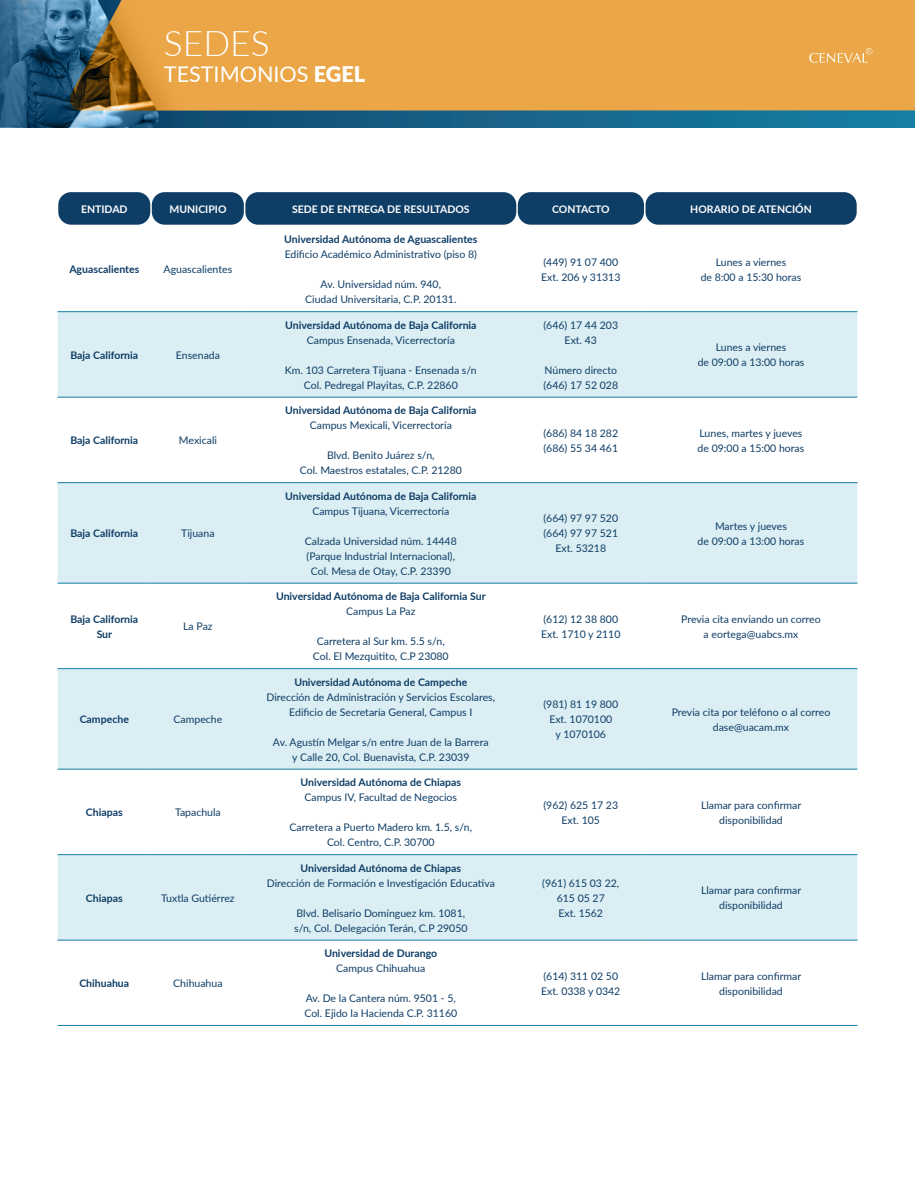
<style>
.page{position:relative;width:915px;height:1191px;background:#fff}
.page>*{position:absolute;margin:0;border:0;box-sizing:border-box;transform-origin:0 0}
.t1{font:300 35.4px "Lato";color:#fff}
.t2{font:21.6px "Lato";color:#fff}
.t3{font:10.5px/15px "Lato";color:#0e3d66;text-align:center}
.t4{font:700 10.5px/15px "Lato";color:#0e3d66;text-align:center}
.t5{font:700 10.5px "Lato";color:#fff}
.s1{font-weight:900}
</style>
<div class="page">
<svg style="left:204px;top:111px;width:710px;height:17px;background:#15678c"></svg>
<div style="left:204px;top:0;width:710px;height:111px;background:#eba747"></div>
<img style="left:159px;top:0;width:45px;height:128px">
<svg style="left:0;top:0;width:159px;height:128px;background:#5d6b67"></svg>
<svg style="left:809px;top:48px;width:63px;height:15px"></svg>
<div style="left:58px;top:192px;width:92px;height:33px;background:#0e3d66;border-radius:13px"></div>
<div style="left:152px;top:192px;width:92px;height:33px;background:#0e3d66;border-radius:13px"></div>
<div style="left:517px;top:192px;width:126px;height:33px;background:#0e3d66;border-radius:13px"></div>
<div style="left:645px;top:192px;width:211px;height:33px;background:#0e3d66;border-radius:13px"></div>
<div style="left:245px;top:192px;width:271px;height:33px;background:#0e3d66;border-radius:13px"></div>
<svg style="left:57px;top:312px;width:800px;height:628px;fill:#dbeef3"></svg>
<hr style="left:57px;top:311px;width:94px;height:1px;background:#147ea7">
<hr style="left:151px;top:311px;width:94px;height:1px;background:#147ea7">
<hr style="left:245px;top:311px;width:272px;height:1px;background:#147ea7">
<hr style="left:517px;top:311px;width:127px;height:1px;background:#147ea7">
<hr style="left:644px;top:311px;width:213px;height:1px;background:#147ea7">
<hr style="left:57px;top:397px;width:94px;height:1px;background:#147ea7">
<hr style="left:151px;top:397px;width:94px;height:1px;background:#147ea7">
<hr style="left:245px;top:397px;width:272px;height:1px;background:#147ea7">
<hr style="left:517px;top:397px;width:127px;height:1px;background:#147ea7">
<hr style="left:644px;top:397px;width:213px;height:1px;background:#147ea7">
<hr style="left:57px;top:482px;width:94px;height:1px;background:#147ea7">
<hr style="left:151px;top:482px;width:94px;height:1px;background:#147ea7">
<hr style="left:245px;top:482px;width:272px;height:1px;background:#147ea7">
<hr style="left:517px;top:482px;width:127px;height:1px;background:#147ea7">
<hr style="left:644px;top:482px;width:213px;height:1px;background:#147ea7">
<hr style="left:57px;top:583px;width:94px;height:1px;background:#147ea7">
<hr style="left:151px;top:583px;width:94px;height:1px;background:#147ea7">
<hr style="left:245px;top:583px;width:272px;height:1px;background:#147ea7">
<hr style="left:517px;top:583px;width:127px;height:1px;background:#147ea7">
<hr style="left:644px;top:583px;width:213px;height:1px;background:#147ea7">
<hr style="left:57px;top:668px;width:94px;height:1px;background:#147ea7">
<hr style="left:151px;top:668px;width:94px;height:1px;background:#147ea7">
<hr style="left:245px;top:668px;width:272px;height:1px;background:#147ea7">
<hr style="left:517px;top:668px;width:127px;height:1px;background:#147ea7">
<hr style="left:644px;top:668px;width:213px;height:1px;background:#147ea7">
<hr style="left:57px;top:769px;width:94px;height:1px;background:#147ea7">
<hr style="left:151px;top:769px;width:94px;height:1px;background:#147ea7">
<hr style="left:245px;top:769px;width:272px;height:1px;background:#147ea7">
<hr style="left:517px;top:769px;width:127px;height:1px;background:#147ea7">
<hr style="left:644px;top:769px;width:213px;height:1px;background:#147ea7">
<hr style="left:57px;top:854px;width:94px;height:1px;background:#147ea7">
<hr style="left:151px;top:854px;width:94px;height:1px;background:#147ea7">
<hr style="left:245px;top:854px;width:272px;height:1px;background:#147ea7">
<hr style="left:517px;top:854px;width:127px;height:1px;background:#147ea7">
<hr style="left:644px;top:854px;width:213px;height:1px;background:#147ea7">
<hr style="left:57px;top:940px;width:94px;height:1px;background:#147ea7">
<hr style="left:151px;top:940px;width:94px;height:1px;background:#147ea7">
<hr style="left:245px;top:940px;width:272px;height:1px;background:#147ea7">
<hr style="left:517px;top:940px;width:127px;height:1px;background:#147ea7">
<hr style="left:644px;top:940px;width:213px;height:1px;background:#147ea7">
<hr style="left:57px;top:1025px;width:800px;height:1px;background:#147ea7">
<h1 class="t1" style="left:164px;top:19px;width:107px">SEDES</h1>
<h2 class="t2" style="left:164px;top:59px;width:203px">TESTIMONIOS <span class="s1">EGEL</span></h2>
<p class="t5" style="left:81px;top:202px;width:48px">ENTIDAD</p>
<p class="t5" style="left:169px;top:202px;width:59px">MUNICIPIO</p>
<p class="t5" style="left:292px;top:202px;width:179px">SEDE DE ENTREGA DE RESULTADOS</p>
<p class="t5" style="left:552px;top:202px;width:59px">CONTACTO</p>
<p class="t5" style="left:690px;top:202px;width:123px">HORARIO DE ATENCIÓN</p>
<p class="t4" style="left:69px;top:261px;width:71px">Aguascalientes</p>
<p class="t3" style="left:164px;top:261px;width:70px">Aguascalientes</p>
<p class="t4" style="left:70px;top:347px;width:69px">Baja California</p>
<p class="t3" style="left:176px;top:347px;width:46px">Ensenada</p>
<p class="t4" style="left:70px;top:432px;width:69px">Baja California</p>
<p class="t3" style="left:179px;top:432px;width:40px">Mexicali</p>
<p class="t4" style="left:70px;top:525px;width:69px">Baja California</p>
<p class="t3" style="left:181px;top:525px;width:35px">Tijuana</p>
<p class="t4" style="left:70px;top:611px;width:69px">Baja California<br>Sur</p>
<p class="t3" style="left:183px;top:618px;width:31px">La Paz</p>
<p class="t4" style="left:80px;top:711px;width:51px">Campeche</p>
<p class="t3" style="left:173px;top:711px;width:50px">Campeche</p>
<p class="t4" style="left:86px;top:804px;width:38px">Chiapas</p>
<p class="t3" style="left:175px;top:804px;width:47px">Tapachula</p>
<p class="t4" style="left:86px;top:890px;width:38px">Chiapas</p>
<p class="t3" style="left:161px;top:890px;width:75px">Tuxtla Gutiérrez</p>
<p class="t4" style="left:79px;top:975px;width:51px">Chihuahua</p>
<p class="t3" style="left:173px;top:975px;width:51px">Chihuahua</p>
<p class="t4" style="left:284px;top:231px;width:195px">Universidad Autónoma de Aguascalientes</p>
<p class="t3" style="left:284px;top:246px;width:194px">Edificio Académico Administrativo (piso 8)</p>
<p class="t3" style="left:305px;top:276px;width:153px">Av. Universidad núm. 940,<br>Ciudad Universitaria, C.P. 20131.</p>
<p class="t4" style="left:285px;top:317px;width:193px">Universidad Autónoma de Baja California</p>
<p class="t3" style="left:307px;top:332px;width:149px">Campus Ensenada, Vicerrectoría</p>
<p class="t3" style="left:285px;top:362px;width:193px">Km. 103 Carretera Tijuana - Ensenada s/n<br>Col. Pedregal Playitas, C.P. 22860</p>
<p class="t4" style="left:285px;top:402px;width:193px">Universidad Autónoma de Baja California</p>
<p class="t3" style="left:310px;top:417px;width:143px">Campus Mexicali, Vicerrectoría</p>
<p class="t3" style="left:300px;top:447px;width:163px">Blvd. Benito Juárez s/n,<br>Col. Maestros estatales, C.P. 21280</p>
<p class="t4" style="left:285px;top:488px;width:193px">Universidad Autónoma de Baja California</p>
<p class="t3" style="left:312px;top:503px;width:138px">Campus Tijuana, Vicerrectoría</p>
<p class="t3" style="left:305px;top:533px;width:153px">Calzada Universidad núm. 14448 (Parque Industrial Internacional),<br>Col. Mesa de Otay, C.P. 23390</p>
<p class="t4" style="left:276px;top:588px;width:211px">Universidad Autónoma de Baja California Sur</p>
<p class="t3" style="left:346px;top:603px;width:71px">Campus La Paz</p>
<p class="t3" style="left:313px;top:633px;width:137px">Carretera al Sur km. 5.5 s/n,<br>Col. El Mezquitito, C.P 23080</p>
<p class="t4" style="left:294px;top:674px;width:174px">Universidad Autónoma de Campeche</p>
<p class="t3" style="left:266px;top:689px;width:230px">Dirección de Administración y Servicios Escolares,<br>Edificio de Secretaría General, Campus I</p>
<p class="t3" style="left:273px;top:734px;width:217px">Av. Agustín Melgar s/n entre Juan de la Barrera y Calle 20, Col. Buenavista, C.P. 23039</p>
<p class="t4" style="left:300px;top:774px;width:162px">Universidad Autónoma de Chiapas</p>
<p class="t3" style="left:304px;top:789px;width:154px">Campus IV, Facultad de Negocios</p>
<p class="t3" style="left:289px;top:819px;width:184px">Carretera a Puerto Madero km. 1.5, s/n,<br>Col. Centro, C.P. 30700</p>
<p class="t4" style="left:300px;top:860px;width:162px">Universidad Autónoma de Chiapas</p>
<p class="t3" style="left:267px;top:875px;width:229px">Dirección de Formación e Investigación Educativa</p>
<p class="t3" style="left:294px;top:905px;width:175px;text-align:left">Blvd. Belisario Domínguez km. 1081, s/n, Col. Delegación Terán, C.P 29050</p>
<p class="t4" style="left:324px;top:945px;width:114px">Universidad de Durango</p>
<p class="t3" style="left:336px;top:960px;width:91px">Campus Chihuahua</p>
<p class="t3" style="left:304px;top:990px;width:154px;text-align:left">Av. De la Cantera núm. 9501 - 5,<br>Col. Ejido la Hacienda C.P. 31160</p>
<p class="t3" style="left:541px;top:254px;width:81px;text-align:left">(449) 91 07 400<br>Ext. 206 y 31313</p>
<p class="t3" style="left:700px;top:254px;width:102px">Lunes a viernes<br>de 8:00 a 15:30 horas</p>
<p class="t3" style="left:543px;top:317px;width:76px">(646) 17 44 203<br>Ext. 43</p>
<p class="t3" style="left:543px;top:362px;width:76px;text-align:left">Número directo (646) 17 52 028</p>
<p class="t3" style="left:697px;top:339px;width:108px">Lunes a viernes<br>de 09:00 a 13:00 horas</p>
<p class="t3" style="left:543px;top:425px;width:76px;text-align:left">(686) 84 18 282 (686) 55 34 461</p>
<p class="t3" style="left:697px;top:425px;width:108px;text-align:left">Lunes, martes y jueves de 09:00 a 15:00 horas</p>
<p class="t3" style="left:543px;top:510px;width:76px">(664) 97 97 520 (664) 97 97 521<br>Ext. 53218</p>
<p class="t3" style="left:697px;top:518px;width:108px">Martes y jueves<br>de 09:00 a 13:00 horas</p>
<p class="t3" style="left:541px;top:611px;width:81px;text-align:left">(612) 12 38 800<br>Ext. 1710 y 2110</p>
<p class="t3" style="left:681px;top:611px;width:141px">Previa cita enviando un correo a eortega@uabcs.mx</p>
<p class="t3" style="left:543px;top:696px;width:76px">(981) 81 19 800<br>Ext. 1070100<br>y 1070106</p>
<p class="t3" style="left:671px;top:704px;width:160px">Previa cita por teléfono o al correo dase@uacam.mx</p>
<p class="t3" style="left:543px;top:797px;width:76px">(962) 625 17 23<br>Ext. 105</p>
<p class="t3" style="left:700px;top:797px;width:102px">Llamar para confirmar disponibilidad</p>
<p class="t3" style="left:542px;top:875px;width:78px">(961) 615 03 22,<br>615 05 27<br>Ext. 1562</p>
<p class="t3" style="left:700px;top:882px;width:102px">Llamar para confirmar disponibilidad</p>
<p class="t3" style="left:541px;top:968px;width:81px;text-align:left">(614) 311 02 50<br>Ext. 0338 y 0342</p>
<p class="t3" style="left:700px;top:968px;width:102px">Llamar para confirmar disponibilidad</p>
</div>
